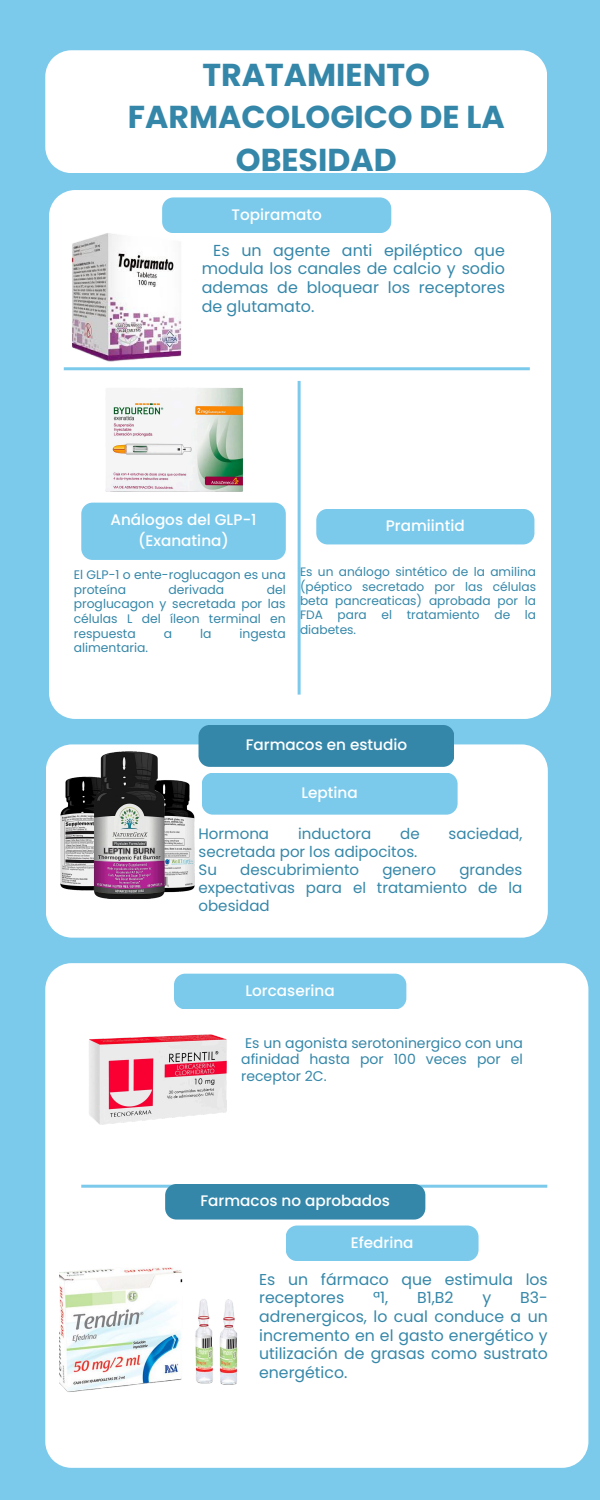
<style>
.page{position:relative;width:600px;height:1500px;background:#7ccaeb}
.page>*{position:absolute;margin:0;border:0;box-sizing:border-box;transform-origin:0 0}
.t1{font:700 31.6px/42.7px "Poppins";color:#3587a9;text-align:center}
.t2{font:15.9px/18.8px "Poppins";color:#3587a9;text-align:justify}
.t3{font:15.7px/18.5px "Poppins";color:#3587a9}
.t4{font:500 15.2px/21px "Poppins";color:#fff;text-align:center}
.t5{font:15.1px/18px "Poppins";color:#3587a9}
.t6{font:14px/16.5px "Poppins";color:#3587a9;text-align:justify}
.t7{font:12.4px/14.6px "Poppins";color:#3587a9}
.t8{font:12.2px/14.4px "Poppins";color:#3587a9;text-align:justify}
</style>
<div class="page">
<div style="left:45px;top:50px;width:502px;height:123px;background:#fff"></div>
<div style="left:49px;top:190px;width:502px;height:529px;background:#fff"></div>
<div style="left:162px;top:197px;width:229px;height:36px;background:#7ccaeb;border-radius:11px"></div>
<hr style="left:64px;top:367px;width:466px;height:3px;background:#7ccaeb">
<hr style="left:298px;top:381px;width:3px;height:314px;background:#7ccaeb">
<div style="left:316px;top:509px;width:218px;height:35px;background:#7ccaeb;border-radius:11px"></div>
<div style="left:46px;top:744px;width:502px;height:194px;background:#fff"></div>
<div style="left:45px;top:963px;width:543px;height:505px;background:#fff"></div>
<svg style="left:202px;top:773px;width:256px;height:42px"></svg>
<hr style="left:81px;top:1185px;width:466px;height:3px;background:#7ccaeb">
<svg style="left:174px;top:974px;width:232px;height:35px"></svg>
<svg style="left:286px;top:1226px;width:193px;height:35px"></svg>
<svg style="left:81px;top:503px;width:205px;height:57px"></svg>
<div style="left:199px;top:725px;width:255px;height:42px;background:#3587a9"></div>
<div style="left:165px;top:1184px;width:260px;height:36px;background:#3587a9"></div>
<img style="left:56px;top:226px;width:143px;height:143px">
<img style="left:88px;top:354px;width:172px;height:172px">
<img style="left:60px;top:751px;width:134px;height:148px">
<img style="left:56px;top:977px;width:203px;height:203px">
<img style="left:60px;top:1245px;width:195px;height:164px">
<h2 class="t1" style="left:128px;top:53px;width:378px">TRATAMIENTO<br>FARMACOLOGICO DE LA<br>OBESIDAD</h2>
<h1 class="t4" style="left:232px;top:204px;width:92px">Topiramato</h1>
<p class="t2" style="left:202px;top:241px;width:305px;text-indent:12px">Es un agente anti epiléptico que modula los canales de calcio y sodio ademas de bloquear los receptores de glutamato.</p>
<p class="t4" style="left:110px;top:509px;width:148px">Análogos del GLP-1 (Exanatina)</p>
<p class="t7" style="left:74px;top:568px;width:214px">El GLP-1 o ente-roglucagon es una proteína</p>
<p class="t7" style="left:169px;top:582px;width:57px">derivada</p>
<p class="t7" style="left:74px;top:582px;width:214px;text-align:justify;text-indent:193px">del proglucagon y secretada por las células L del íleon terminal en respuesta</p>
<p class="t7" style="left:164px;top:626px;width:10px">a</p>
<p class="t7" style="left:200px;top:626px;width:13px">la</p>
<p class="t7" style="left:239px;top:626px;width:48px">ingesta</p>
<p class="t7" style="left:74px;top:641px;width:76px">alimentaria.</p>
<h2 class="t4" style="left:386px;top:516px;width:80px">Pramiintid</h2>
<h2 class="t8" style="left:300px;top:565px;width:238px">Es un análogo sintético de la amilina (péptico secretado por las células beta pancreaticas) aprobada por la FDA para el tratamiento de la diabetes.</h2>
<p class="t4" style="left:246px;top:735px;width:163px">Farmacos en estudio</p>
<p class="t4" style="left:302px;top:782px;width:58px">Leptina</p>
<p class="t5" style="left:199px;top:824px;width:72px">Hormona</p>
<p class="t5" style="left:298px;top:824px;width:75px">inductora</p>
<p class="t5" style="left:400px;top:824px;width:21px">de</p>
<p class="t5" style="left:449px;top:824px;width:75px">saciedad,</p>
<p class="t5" style="left:199px;top:842px;width:220px">secretada por los adipocitos.<br>Su</p>
<p class="t5" style="left:240px;top:860px;width:120px">descubrimiento</p>
<p class="t5" style="left:382px;top:860px;width:55px">genero</p>
<p class="t5" style="left:199px;top:860px;width:325px;text-align:justify;text-indent:261px">grandes expectativas para el tratamiento de la obesidad</p>
<h3 class="t4" style="left:246px;top:980px;width:91px">Lorcaserina</h3>
<h2 class="t6" style="left:241px;top:1035px;width:283px">Es un agonista serotoninergico con una afinidad hasta por 100 veces por el receptor 2C.</h2>
<h2 class="t4" style="left:200px;top:1191px;width:191px">Farmacos no aprobados</h2>
<p class="t4" style="left:351px;top:1232px;width:64px">Efedrina</p>
<h3 class="t3" style="left:259px;top:1270px;width:290px">Es un fármaco que estimula los receptores</h3>
<h3 class="t3" style="left:259px;top:1289px;width:290px;text-align:justify;text-indent:261px">B3- adrenergicos, lo cual conduce a un incremento en el gasto energético y utilización de grasas como sustrato energético.</h3>
<h3 class="t3" style="left:373px;top:1289px;width:17px">ª1,</h3>
<h3 class="t3" style="left:417px;top:1289px;width:38px">B1,B2</h3>
<h3 class="t3" style="left:483px;top:1289px;width:10px">y</h3>
</div>
